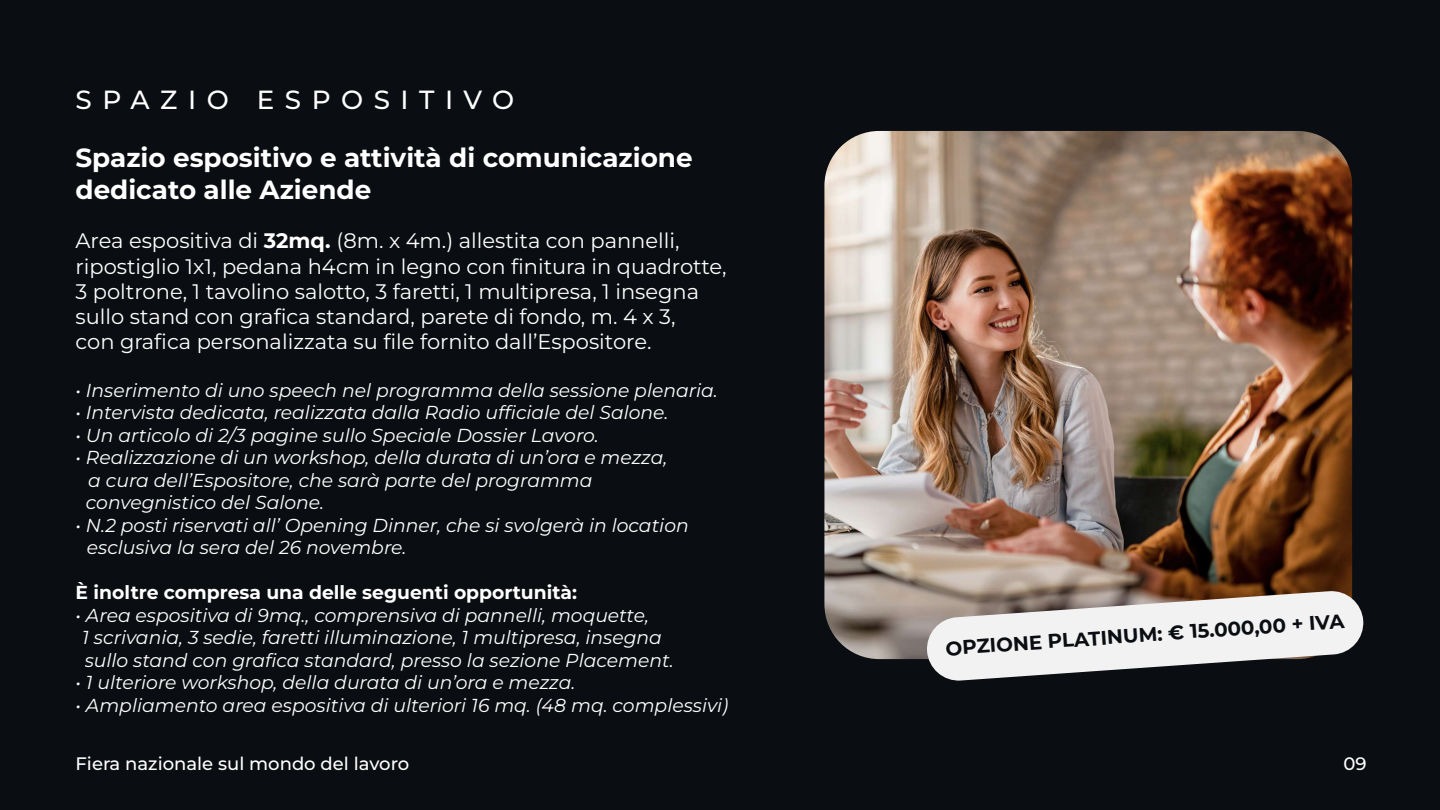
<style>
.page{position:relative;width:1440px;height:810px;background:#0a0d11}
.page>*{position:absolute;margin:0;border:0;box-sizing:border-box;transform-origin:0 0}
.t1{font:700 26.25px/31.5px "Montserrat";color:#fff}
.t2{font:500 26.25px "Montserrat";letter-spacing:.4em;color:#fff}
.t3{font:21px/25.2px "Montserrat";color:#fff}
.t4{font:700 19.8px "Montserrat";color:#0a0d11}
.t5{font:italic 18.75px/22.5px "Montserrat";color:#fff}
.t6{font:700 18.75px "Montserrat";color:#fff}
.t7{font:500 18px "Montserrat";color:#fff}
.s1{font-weight:700}
</style>
<div class="page">
<img style="left:824px;top:131px;width:528px;height:528px">
<svg style="left:926px;top:590px;width:438px;height:91px"></svg>
<h1 class="t2" style="left:76px;top:82px;width:440px">SPAZIO ESPOSITIVO</h1>
<h1 class="t1" style="left:76px;top:141px;width:619px">Spazio espositivo e attività di comunicazione dedicato alle Aziende</h1>
<p class="t3" style="left:76px;top:228px;width:653px">Area espositiva di <span class="s1">32mq.</span> (8m. x 4m.) allestita con pannelli, ripostiglio 1x1, pedana h4cm in legno con finitura in quadrotte, 3 poltrone, 1 tavolino salotto, 3 faretti, 1 multipresa, 1 insegna sullo stand con grafica standard, parete di fondo, m. 4 x 3,<br>con grafica personalizzata su file fornito dall’Espositore.</p>
<p class="t5" style="left:76px;top:378px;width:644px">• Inserimento di uno speech nel programma della sessione plenaria.</p>
<p class="t5" style="left:76px;top:401px;width:594px">• Intervista dedicata, realizzata dalla Radio ufficiale del Salone.</p>
<p class="t5" style="left:76px;top:423px;width:525px">• Un articolo di 2/3 pagine sullo Speciale Dossier Lavoro.</p>
<p class="t5" style="left:76px;top:446px;width:593px">• Realizzazione di un workshop, della durata di un’ora e mezza, aa cura dell’Espositore, che sarà parte del programma cconvegnistico del Salone.</p>
<p class="t5" style="left:76px;top:513px;width:615px">• N.2 posti riservati all’ Opening Dinner, che si svolgerà in location eesclusiva la sera del 26 novembre.</p>
<p class="t6" style="left:76px;top:579px;width:503px">È inoltre compresa una delle seguenti opportunità:</p>
<p class="t5" style="left:76px;top:603px;width:600px">• Area espositiva di 9mq., comprensiva di pannelli, moquette,<br>11 scrivania, 3 sedie, faretti illuminazione, 1 multipresa, insegna ssullo stand con grafica standard, presso la sezione Placement.</p>
<p class="t5" style="left:76px;top:671px;width:501px">• 1 ulteriore workshop, della durata di un’ora e mezza.</p>
<p class="t5" style="left:76px;top:693px;width:654px">• Ampliamento area espositiva di ulteriori 16 mq. (48 mq. complessivi)</p>
<p class="t4" style="left:945px;top:634px;width:401px;rotate:-4deg">OPZIONE PLATINUM: € 15.000,00 + IVA</p>
<p class="t7" style="left:76px;top:751px;width:335px">Fiera nazionale sul mondo del lavoro</p>
<p class="t7" style="left:1344px;top:751px;width:25px">09</p>
</div>
